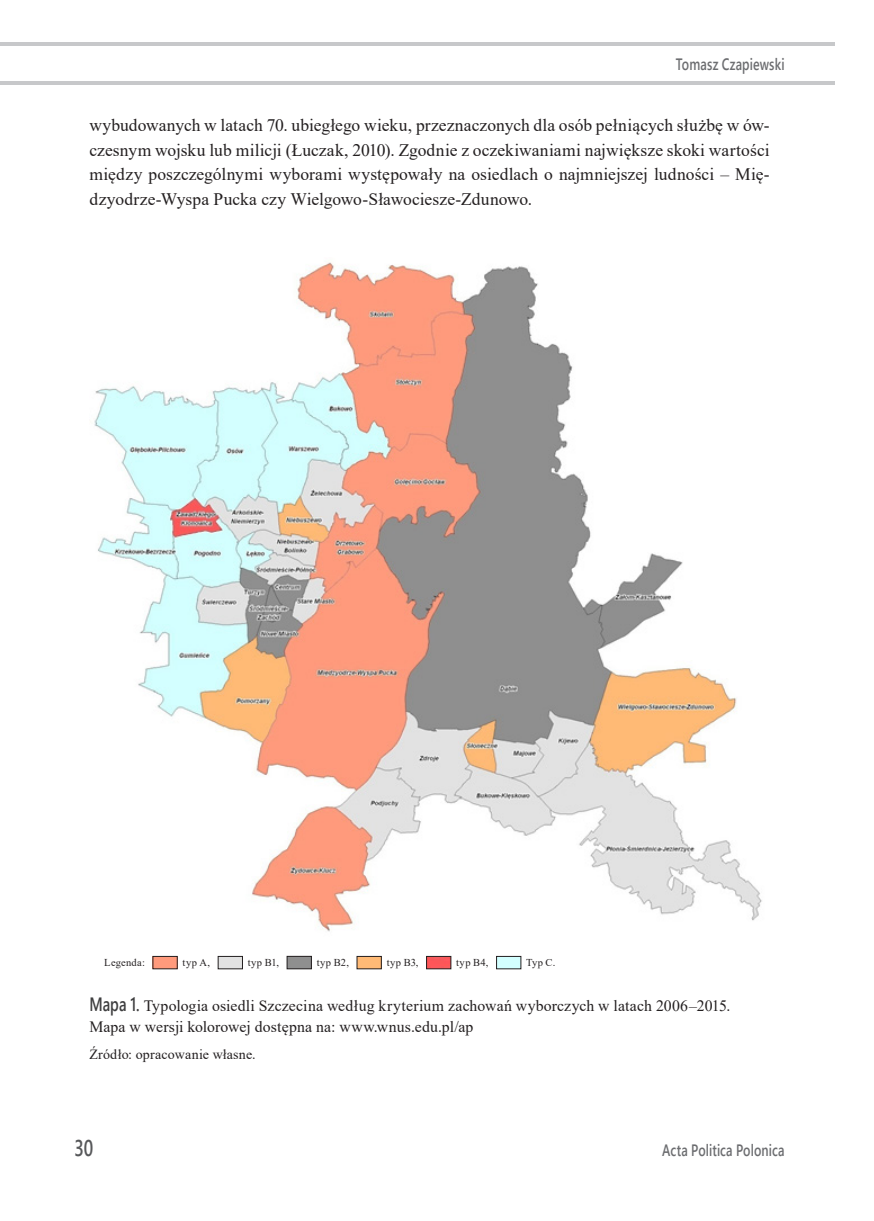
<style>
.page{position:relative;width:874px;height:1221px;background:#fff}
.page>*{position:absolute;margin:0;border:0;box-sizing:border-box;transform-origin:0 0}
.t1{font:600 22.75px "Segoe UI";color:#57585a;scale:.75 1}
.t2{font:17.5px/24.5px "Times New Roman";color:#231f20;text-align:justify}
.t3{font:600 16.45px "Segoe UI";letter-spacing:.01em;color:#6c6d70;scale:.75 1}
.t4{font:15.75px/21px "Times New Roman";letter-spacing:.01em;color:#231f20}
.t5{font:14px "Times New Roman";letter-spacing:.015em;color:#231f20}
.t6{font:10.5px "Times New Roman";letter-spacing:.04em;color:#231f20}
.t7{font:10.5px "Times New Roman";letter-spacing:.02em;color:#231f20}
.s1{font-family:"Segoe UI";font-weight:600;font-size:19.25px;color:#3e3e3f}
</style>
<div class="page">
<hr style="left:0;top:81px;width:833px;height:4px;background:#c7c8ca">
<hr style="left:0;top:43px;width:833px;height:3px;background:#c7c8ca">
<img style="left:94px;top:262px;width:668px;height:670px">
<div style="left:153px;top:956px;width:24px;height:12px;border:1px solid #231f20"></div>
<div style="left:218px;top:956px;width:24px;height:12px;border:1px solid #231f20"></div>
<div style="left:287px;top:956px;width:24px;height:12px;border:1px solid #231f20"></div>
<div style="left:357px;top:956px;width:24px;height:12px;border:1px solid #231f20"></div>
<img style="left:428px;top:958px;width:21px;height:8px">
<div style="left:426px;top:956px;width:25px;height:12px;border:1px solid #231f20"></div>
<div style="left:496px;top:956px;width:24px;height:12px;border:1px solid #231f20"></div>
<p class="t3" style="left:675px;top:51px;width:146px">Tomasz Czapiewski</p>
<p class="t2" style="left:89px;top:113px;width:681px">wybudowanych w latach 70. ubiegłego wieku, przeznaczonych dla osób pełniących służbę w ów&shy;czesnym wojsku lub milicji (Łuczak, 2010). Zgodnie z oczekiwaniami największe skoki wartości między poszczególnymi wyborami występowały na osiedlach o najmniejszej ludności – Mię&shy;dzyodrze-Wyspa Pucka czy Wielgowo-Sławociesze-Zdunowo.</p>
<p class="t7" style="left:104px;top:955px;width:42px">Legenda:</p>
<p class="t6" style="left:182px;top:955px;width:29px">typ A,</p>
<p class="t6" style="left:248px;top:955px;width:33px">typ B1,</p>
<p class="t6" style="left:316px;top:955px;width:34px">typ B2,</p>
<p class="t6" style="left:386px;top:955px;width:33px">typ B3,</p>
<p class="t6" style="left:456px;top:955px;width:34px">typ B4,</p>
<p class="t6" style="left:526px;top:955px;width:31px">Typ C.</p>
<p class="t4" style="left:89px;top:995px;width:642px"><span class="s1">Mapa 1.</span> Typologia osiedli Szczecina według kryterium zachowań wyborczych w latach 2006–2015.<br>Mapa w wersji kolorowej dostępna na: www.wnus.edu.pl/ap</p>
<p class="t5" style="left:89px;top:1044px;width:168px">Źródło: opracowanie własne.</p>
<h1 class="t1" style="left:74px;top:1129px;width:27px">30</h1>
<p class="t3" style="left:662px;top:1136px;width:164px">Acta Politica Polonica</p>
</div>
